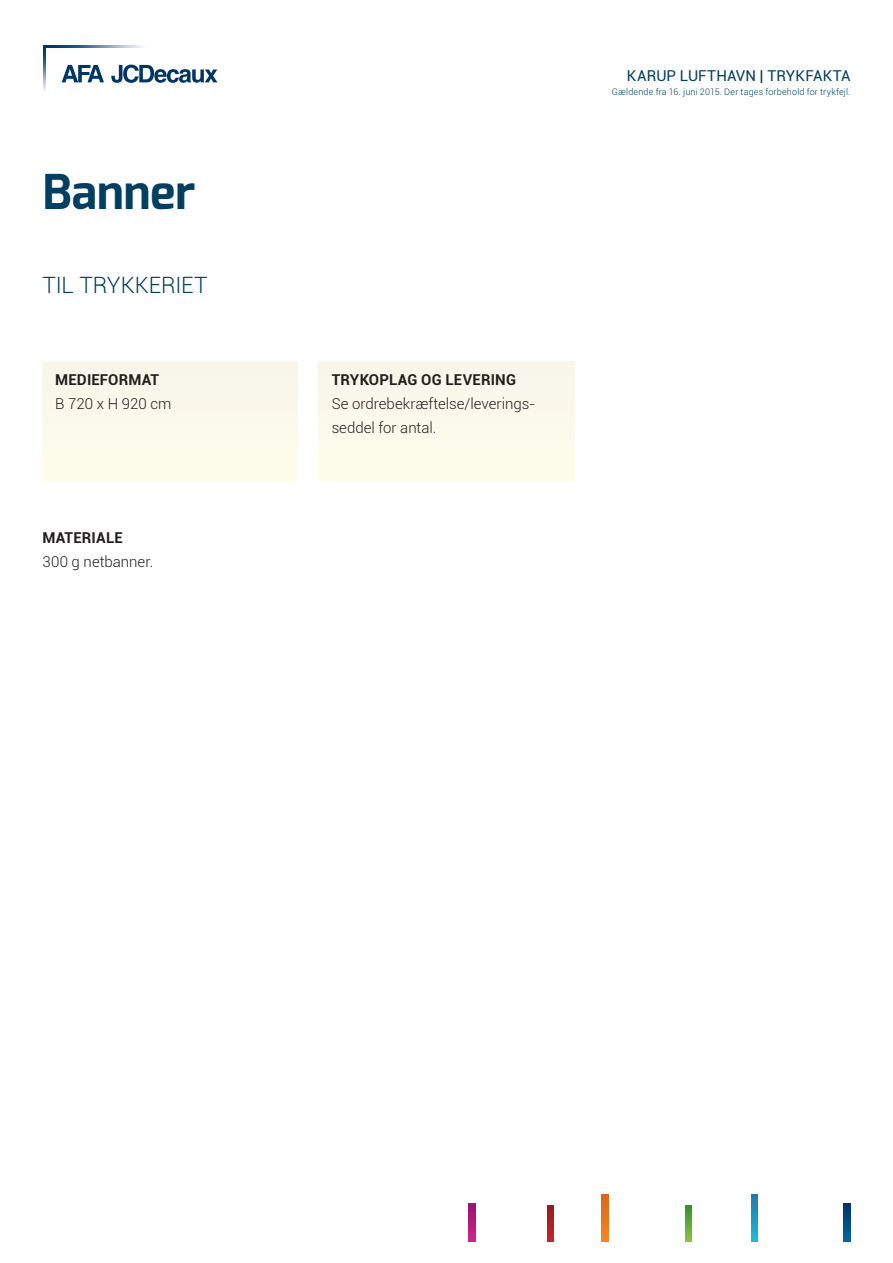
<style>
.page{position:relative;width:893px;height:1263px;background:#fff}
.page>*{position:absolute;margin:0;border:0;box-sizing:border-box;transform-origin:0 0}
.t1{font:700 48px "Exo";letter-spacing:.005em;color:#023e60}
.TITEL{font:300 22.5px "Roboto";color:#023e60}
.TEXT{font:300 15px/24px "Roboto";color:#231f20}
.TEXT-2{font:700 15px "Roboto";letter-spacing:.01em;color:#231f20}
.t2{font:15px "Roboto";letter-spacing:.015em;color:#023e60}
.t3{font:300 9px "Roboto";letter-spacing:.02em;color:#023e60}
</style>
<div class="page">
<svg style="left:469px;top:1204px;width:6px;height:37px"></svg>
<svg style="left:547px;top:1205px;width:7px;height:36px"></svg>
<svg style="left:602px;top:1195px;width:6px;height:46px"></svg>
<svg style="left:685px;top:1205px;width:7px;height:36px"></svg>
<svg style="left:751px;top:1195px;width:7px;height:46px"></svg>
<svg style="left:844px;top:1204px;width:6px;height:37px"></svg>
<svg style="left:62px;top:65px;width:42px;height:17px"></svg>
<svg style="left:111px;top:65px;width:106px;height:18px"></svg>
<svg style="left:46px;top:45px;width:97px;height:2px"></svg>
<svg style="left:44px;top:45px;width:2px;height:46px"></svg>
<div style="left:43px;top:361px;width:255px;height:119px;background:#fbf9eb"></div>
<div style="left:319px;top:361px;width:255px;height:119px;background:#fbf9eb"></div>
<h1 class="t1" style="left:43px;top:160px;width:154px">Banner</h1>
<p class="TITEL" style="left:43px;top:270px;width:167px">TIL TRYKKERIET</p>
<p class="TEXT-2" style="left:55px;top:370px;width:105px">MEDIEFORMAT</p>
<p class="TEXT" style="left:55px;top:392px;width:118px">B 720 x H 920 cm</p>
<p class="TEXT-2" style="left:43px;top:527px;width:82px">MATERIALE</p>
<p class="TEXT" style="left:43px;top:549px;width:112px">300 g netbanner.</p>
<p class="t2" style="left:627px;top:65px;width:225px">KARUP LUFTHAVN | TRYKFAKTA</p>
<p class="t3" style="left:612px;top:85px;width:240px">Gældende fra 16. juni 2015. Der tages forbehold for trykfejl.</p>
<p class="TEXT-2" style="left:332px;top:370px;width:186px">TRYKOPLAG OG LEVERING</p>
<p class="TEXT" style="left:332px;top:392px;width:205px">Se ordrebekræftelse/leverings&shy;seddel for antal.</p>
</div>
